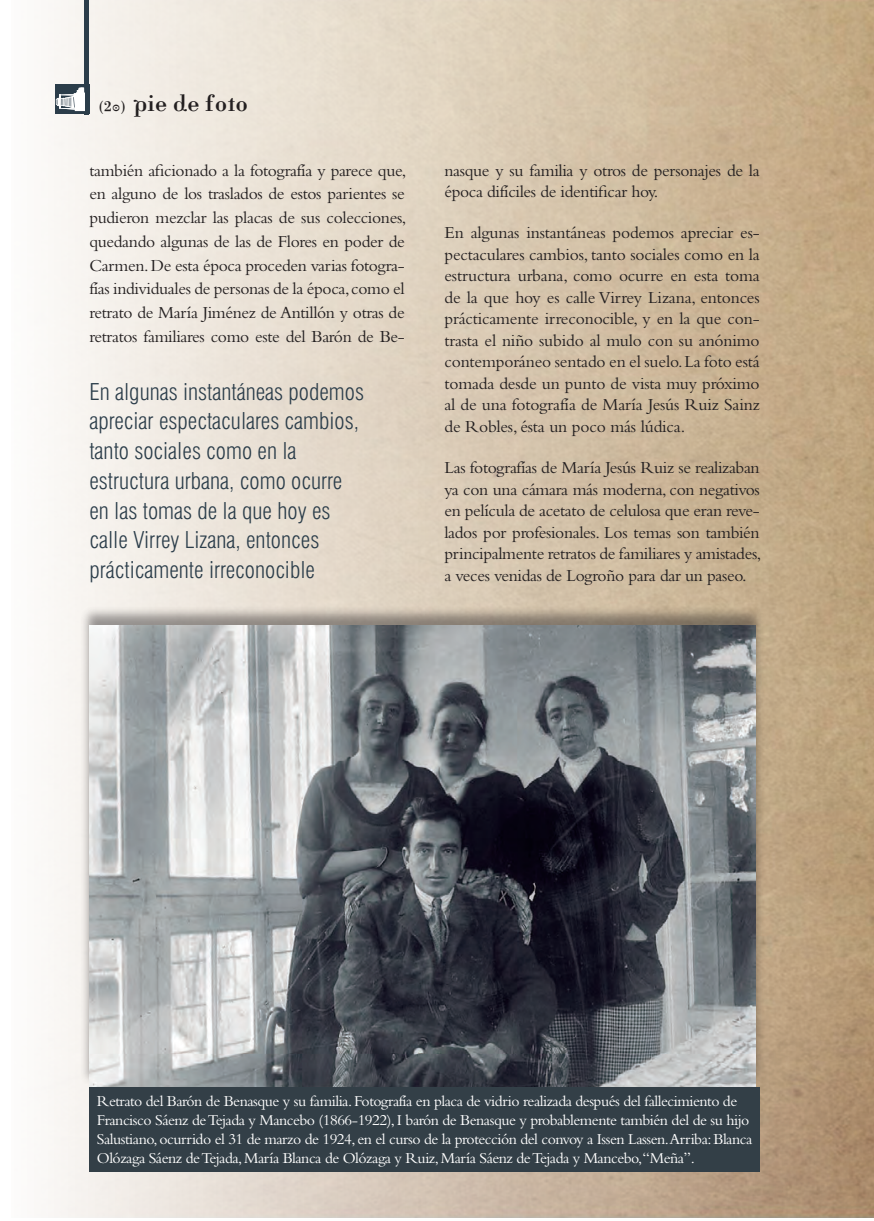
<style>
.page{position:relative;width:874px;height:1221px;background:#fff}
.page>*{position:absolute;margin:0;border:0;box-sizing:border-box;transform-origin:0 0}
.t1{font:24.5px "Katrina";color:#231f20}
.t2{font:300 condensed 22.75px/29.8px "Swiss 721 BT";color:#2b3d4a}
.t3{font:17.5px/21.5px "Bembo Std";letter-spacing:-.02em;color:#231f20;text-align:justify}
.t4{font:15.75px/18.9px "Bembo Std";letter-spacing:-.03em;color:#fff}
.s1{font-size:15.75px}
</style>
<div class="page">
<img style="left:48px;top:0;width:825px;height:1217px">
<div style="left:84px;top:0;width:5px;height:114px;background:#2b3d4a"></div>
<div style="left:55px;top:84px;width:34px;height:30px;background:#2b3d4a"></div>
<svg style="left:56px;top:87px;width:29px;height:24px"></svg>
<div style="left:80px;top:605px;width:684px;height:481px;background:#231f20;opacity:.45"></div>
<img style="left:89px;top:625px;width:666px;height:461px">
<div style="left:89px;top:1086px;width:670px;height:85px;background:#333f47"></div>
<h1 class="t1" style="left:99px;top:89px;width:150px"><span class="s1">(20)</span> pie de foto</h1>
<p class="t3" style="left:89px;top:158px;width:318px;line-height:23.8px">también aficionado a la fotografía y parece que, en alguno de los traslados de estos parientes se pudieron mezclar las placas de sus colecciones, quedando algunas de las de Flores en poder de Carmen. De esta época proceden varias fotogra&shy;fías individuales de personas de la época, como el retrato de María Jiménez de Antillón y otras de retratos familiares como este del Barón de Be-</p>
<p class="t3" style="left:444px;top:159px;width:316px">nasque y su familia y otros de personajes de la época difíciles de identificar hoy.</p>
<p class="t3" style="left:444px;top:222px;width:317px">En algunas instantáneas podemos apreciar es&shy;pectaculares cambios, tanto sociales como en la estructura urbana, como ocurre en esta toma de la que hoy es calle Virrey Lizana, entonces prácticamente irreconocible, y en la que con&shy;trasta el niño subido al mulo con su anónimo contemporáneo sentado en el suelo. La foto está tomada desde un punto de vista muy próximo al de una fotografía de María Jesús Ruiz Sainz de Robles, ésta un poco más lúdica.</p>
<p class="t3" style="left:444px;top:456px;width:318px">Las fotografías de María Jesús Ruiz se realizaban ya con una cámara más moderna, con negativos en película de acetato de celulosa que eran reve&shy;lados por profesionales. Los temas son también principalmente retratos de familiares y amistades, a veces venidas de Logroño para dar un paseo.</p>
<h2 class="t2" style="left:89px;top:376px;width:276px">En algunas instantáneas podemos apreciar espectaculares cambios, tanto sociales como en la estructura urbana, como ocurre en las tomas de la que hoy es calle Virrey Lizana, entonces prácticamente irreconocible</h2>
<p class="t4" style="left:97px;top:1091px;width:656px">Retrato del Barón de Benasque y su familia. Fotografía en placa de vidrio realizada después del fallecimiento de Francisco Sáenz de Tejada y Mancebo (1866-1922), I barón de Benasque y probablemente también del de su hijo Salustiano, ocurrido el 31 de marzo de 1924, en el curso de la protección del convoy a Issen Lassen.Arriba: Blanca Olózaga Sáenz de Tejada, María Blanca de Olózaga y Ruiz, María Sáenz de Tejada y Mancebo,“Meña”.</p>
</div>
